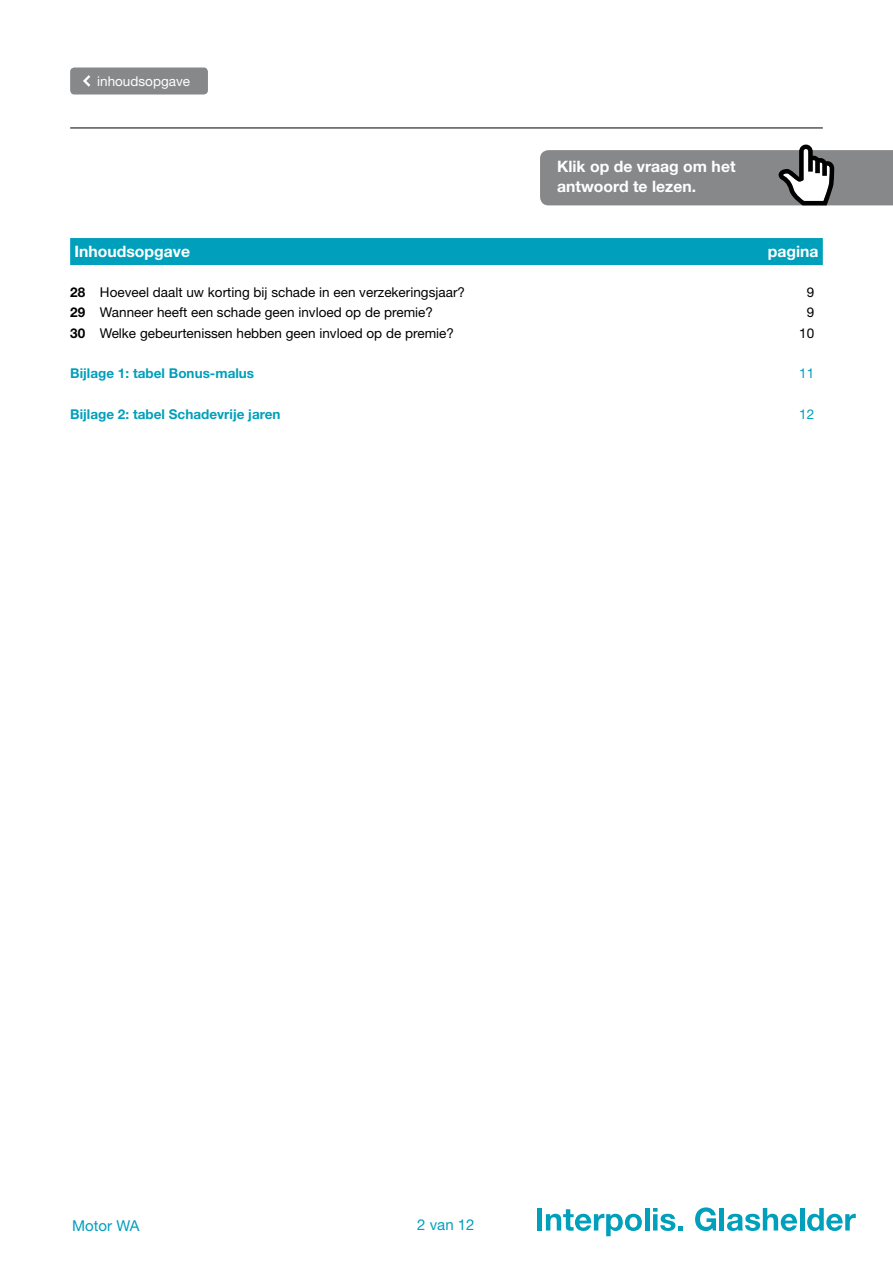
<style>
.page{position:relative;width:893px;height:1263px;background:#fff}
.page>*{position:absolute;margin:0;border:0;box-sizing:border-box;transform-origin:0 0}
.t1{font:700 15.75px/20.2px "Helvetica Neue LT Std";color:#fff}
.t2{font:15px "Helvetica Neue LT Std";color:#009fbb}
.t3{font:13.5px "Helvetica Neue LT Std";color:#000}
.t4{font:700 13.5px "Helvetica Neue LT Std";color:#009fbb}
.t5{font:13.5px "Helvetica Neue LT Std";color:#fff}
.t6{font:13.5px "Helvetica Neue LT Std";color:#009fbb}
.s1{font-weight:700}
</style>
<div class="page">
<hr style="left:70px;top:128px;width:753px;height:1px;background:#000">
<div style="left:537px;top:1208px;width:5px;height:22px;background:#009fbb"></div>
<svg style="left:546px;top:1209px;width:96px;height:27px"></svg>
<hr style="left:645px;top:1208px;width:4px;height:22px;background:#009fbb">
<svg style="left:653px;top:1208px;width:30px;height:23px"></svg>
<svg style="left:695px;top:1207px;width:21px;height:24px"></svg>
<hr style="left:720px;top:1208px;width:4px;height:22px;background:#009fbb">
<svg style="left:727px;top:1208px;width:70px;height:23px"></svg>
<hr style="left:800px;top:1208px;width:4px;height:22px;background:#009fbb">
<svg style="left:807px;top:1208px;width:49px;height:23px"></svg>
<div style="left:70px;top:68px;width:138px;height:27px;background:#87888a;border-radius:4px"></div>
<svg style="left:83px;top:75px;width:7px;height:12px"></svg>
<svg style="left:540px;top:145px;width:353px;height:60px;background:#909193"></svg>
<div style="left:70px;top:238px;width:753px;height:27px;background:#009fbb"></div>
<p class="t5" style="left:97px;top:73px;width:94px">inhoudsopgave</p>
<p class="t1" style="left:557px;top:156px;width:180px">Klik op de vraag om het antwoord te lezen.</p>
<p class="t1" style="left:74px;top:240px;width:117px">Inhoudsopgave</p>
<p class="t1" style="left:768px;top:240px;width:52px">pagina</p>
<p class="t3" style="left:70px;top:284px;width:396px"><span class="s1">28</span> Hoeveel daalt uw korting bij schade in een verzekeringsjaar?</p>
<p class="t3" style="left:807px;top:284px;width:9px">9</p>
<p class="t3" style="left:70px;top:304px;width:364px"><span class="s1">29</span> Wanneer heeft een schade geen invloed op de premie?</p>
<p class="t3" style="left:807px;top:304px;width:9px">9</p>
<p class="t3" style="left:70px;top:325px;width:385px"><span class="s1">30</span> Welke gebeurtenissen hebben geen invloed op de premie?</p>
<p class="t3" style="left:799px;top:325px;width:17px">10</p>
<p class="t4" style="left:70px;top:365px;width:186px">Bijlage 1: tabel Bonus-malus</p>
<p class="t6" style="left:799px;top:365px;width:17px">11</p>
<p class="t4" style="left:70px;top:405px;width:212px">Bijlage 2: tabel Schadevrije jaren</p>
<p class="t6" style="left:799px;top:406px;width:17px">12</p>
<p class="t2" style="left:72px;top:1216px;width:69px">Motor WA</p>
<p class="t2" style="left:417px;top:1216px;width:59px">2 van 12</p>
</div>
